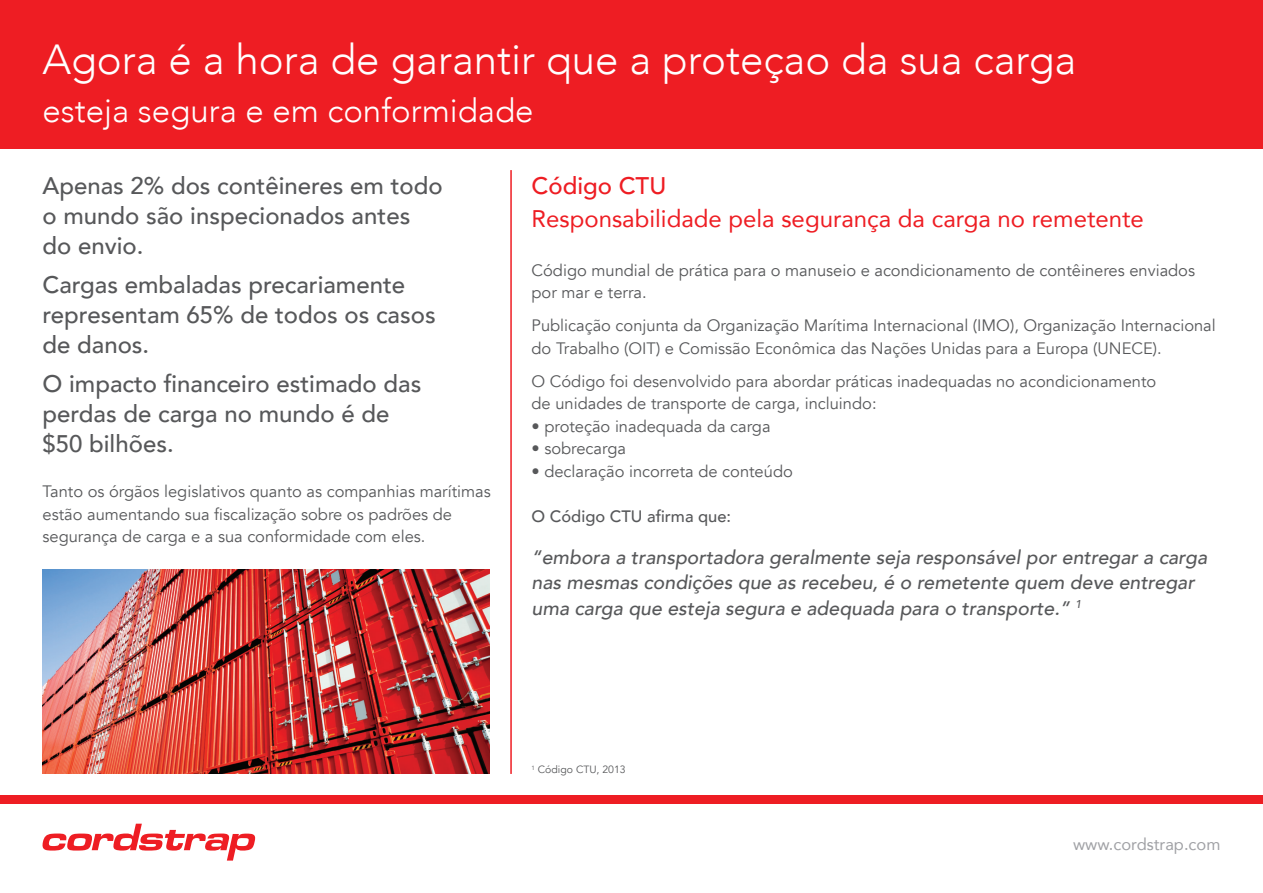
<style>
.page{position:relative;width:1263px;height:893px;background:#fff}
.page>*{position:absolute;margin:0;border:0;box-sizing:border-box;transform-origin:0 0}
.t1{font:300 42px "Avenir";color:#fff}
.t2{font:300 33px "Avenir";color:#fff}
.t3{font:500 24px "Avenir";color:#57585a}
.t4{font:24px "Avenir";color:#ee1d23}
.t5{font:500 24px "Avenir";color:#ee1d23}
.t6{font:italic 500 19.5px/25.5px "Avenir";color:#57585a}
.t7{font:16.5px/22.5px "Avenir";color:#57585a}
.t8{font:500 16.5px "Avenir";color:#57585a}
.t9{font:16.5px "Avenir";color:#a0a1a5}
.t10{font:10.5px "Avenir";color:#57585a}
</style>
<div class="page">
<div style="left:0;top:0;width:1263px;height:149px;background:#ee1d23"></div>
<div style="left:0;top:795px;width:1263px;height:9px;background:#ee1d23"></div>
<svg style="left:42px;top:824px;width:214px;height:37px"></svg>
<hr style="left:510px;top:170px;width:2px;height:604px;background:#ee1d23">
<img style="left:43px;top:570px;width:446px;height:204px">
<p class="t1" style="left:43px;top:34px;width:1035px">Agora é a hora de garantir que a proteçao da sua carga</p>
<p class="t2" style="left:43px;top:91px;width:492px">esteja segura e em conformidade</p>
<p class="t3" style="left:43px;top:165px;width:402px">Apenas 2% dos contêineres em todo</p>
<p class="t3" style="left:43px;top:195px;width:369px">o mundo são inspecionados antes</p>
<p class="t3" style="left:43px;top:225px;width:102px">do envio.</p>
<p class="t3" style="left:43px;top:264px;width:364px">Cargas embaladas precariamente</p>
<p class="t3" style="left:43px;top:294px;width:395px">representam 65% de todos os casos</p>
<p class="t3" style="left:43px;top:324px;width:108px">de danos.</p>
<p class="t3" style="left:43px;top:363px;width:380px">O impacto financeiro estimado das</p>
<p class="t3" style="left:43px;top:393px;width:348px">perdas de carga no mundo é de</p>
<p class="t3" style="left:43px;top:423px;width:133px">$50 bilhões.</p>
<p class="t7" style="left:43px;top:480px;width:450px">Tanto os órgãos legislativos quanto as companhias marítimas estão aumentando sua fiscalização sobre os padrões de</p>
<p class="t7" style="left:43px;top:525px;width:384px">segurança de carga e a sua conformidade com eles.</p>
<p class="t5" style="left:531px;top:165px;width:136px">Código CTU</p>
<p class="t4" style="left:531px;top:199px;width:614px">Responsabilidade pela segurança da carga no remetente</p>
<p class="t7" style="left:531px;top:259px;width:665px">Código mundial de prática para o manuseio e acondicionamento de contêineres enviados</p>
<p class="t7" style="left:531px;top:282px;width:117px">por mar e terra.</p>
<p class="t7" style="left:531px;top:315px;width:686px">Publicação conjunta da Organização Marítima Internacional (IMO), Organização Internacional do Trabalho (OIT) e Comissão Econômica das Nações Unidas para a Europa (UNECE).</p>
<p class="t7" style="left:531px;top:370px;width:626px">O Código foi desenvolvido para abordar práticas inadequadas no acondicionamento</p>
<p class="t7" style="left:531px;top:393px;width:346px">de unidades de transporte de carga, incluindo:</p>
<p class="t7" style="left:531px;top:415px;width:241px">• proteção inadequada da carga</p>
<p class="t7" style="left:531px;top:438px;width:96px">• sobrecarga</p>
<p class="t7" style="left:531px;top:460px;width:263px">• declaração incorreta de conteúdo</p>
<p class="t8" style="left:531px;top:502px;width:201px">O Código CTU afirma que:</p>
<p class="t6" style="left:531px;top:545px;width:677px">“embora a transportadora geralmente seja responsável por entregar a carga nas mesmas condições que as recebeu, é o remetente quem deve entregar uma carga que esteja segura e adequada para o transporte.” <sup>1</sup></p>
<p class="t10" style="left:531px;top:764px;width:96px"><sup>1</sup> Código CTU, 2013</p>
<p class="t9" style="left:1073px;top:831px;width:149px">www.cordstrap.com</p>
</div>
